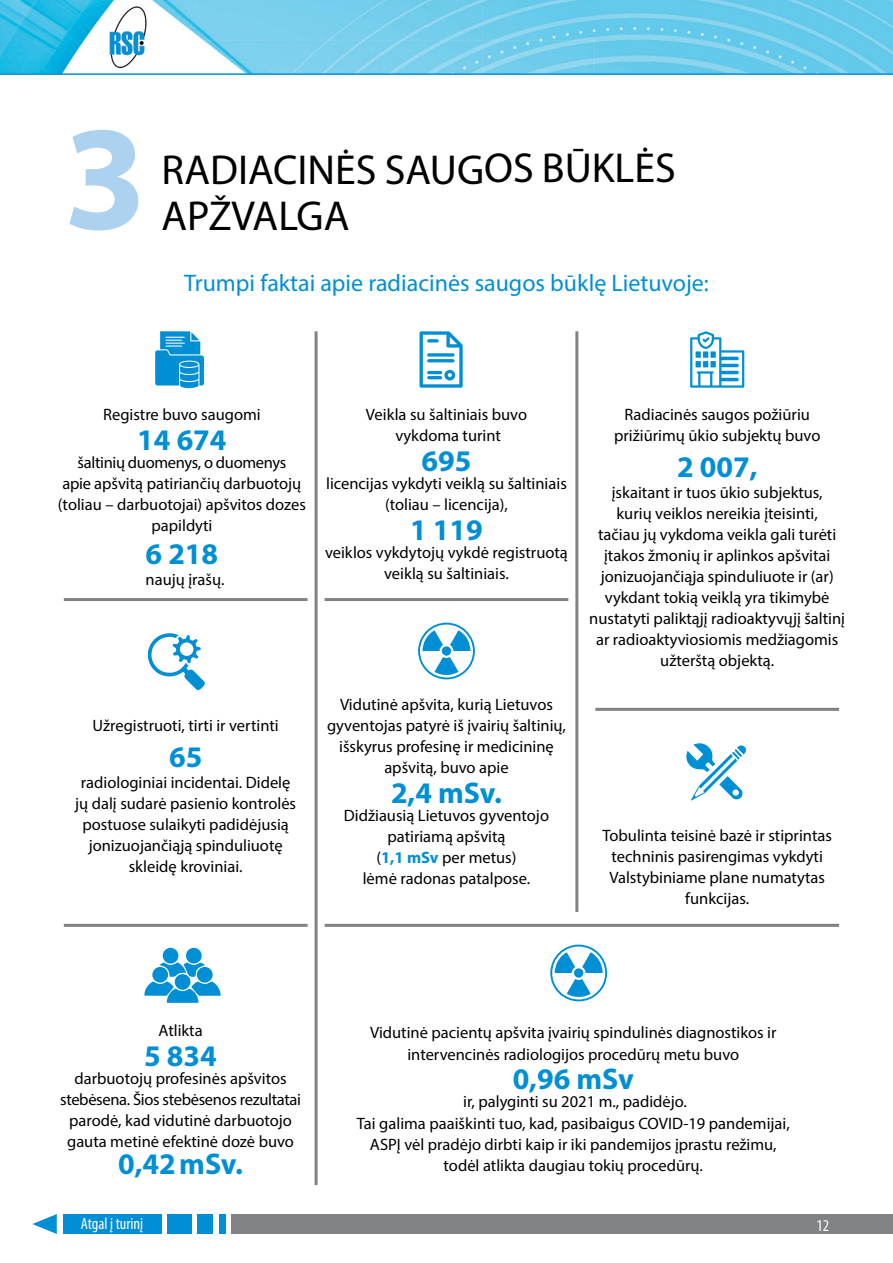
<style>
.page{position:relative;width:893px;height:1263px;background:#fff}
.page>*{position:absolute;margin:0;border:0;box-sizing:border-box;transform-origin:0 0}
.t1{font:700 150px "Myriad Pro";color:#add2ef}
.t2{font:42px/46.5px "Myriad Pro";color:#000}
.t3{font:700 30px "Myriad Pro";color:#008fd5}
.t4{font:24px "Myriad Pro";color:#008fd5}
.t5{font:16.5px/21px "Myriad Pro";color:#000;text-align:center}
.t6{font:condensed 16.5px "Myriad Pro";color:#fff}
.s1{font-weight:700;color:#008fd5}
</style>
<div class="page">
<img style="left:0;top:0;width:893px;height:73px">
<hr style="left:0;top:73px;width:893px;height:2px;background:#008fd5">
<img style="left:109px;top:3px;width:38px;height:67px">
<div style="left:63px;top:1214px;width:98px;height:20px;background:#008fd5"></div>
<svg style="left:32px;top:1214px;width:25px;height:20px"></svg>
<div style="left:167px;top:1214px;width:25px;height:20px;background:#008fd5"></div>
<div style="left:198px;top:1214px;width:15px;height:20px;background:#008fd5"></div>
<div style="left:219px;top:1214px;width:7px;height:20px;background:#008fd5"></div>
<div style="left:232px;top:1214px;width:661px;height:20px;background:#808285"></div>
<svg style="left:155px;top:331px;width:49px;height:57px"></svg>
<svg style="left:147px;top:633px;width:58px;height:57px"></svg>
<svg style="left:419px;top:331px;width:44px;height:57px"></svg>
<svg style="left:418px;top:622px;width:57px;height:57px"></svg>
<div style="left:442px;top:646px;width:9px;height:10px;background:#008fd5;border-radius:50%"></div>
<svg style="left:550px;top:944px;width:57px;height:57px"></svg>
<div style="left:574px;top:968px;width:9px;height:10px;background:#008fd5;border-radius:50%"></div>
<div style="left:186px;top:948px;width:16px;height:15px;background:#008fd5;border-radius:50%"></div>
<div style="left:163px;top:948px;width:15px;height:15px;background:#008fd5;border-radius:50%"></div>
<svg style="left:144px;top:962px;width:77px;height:41px"></svg>
<svg style="left:686px;top:743px;width:60px;height:57px"></svg>
<svg style="left:690px;top:331px;width:54px;height:57px"></svg>
<hr style="left:315px;top:331px;width:3px;height:854px;background:#808285">
<hr style="left:575px;top:331px;width:3px;height:581px;background:#808285">
<hr style="left:64px;top:598px;width:244px;height:3px;background:#808285">
<hr style="left:325px;top:598px;width:243px;height:3px;background:#808285">
<hr style="left:64px;top:924px;width:244px;height:3px;background:#808285">
<hr style="left:595px;top:708px;width:244px;height:3px;background:#808285">
<hr style="left:325px;top:924px;width:514px;height:3px;background:#808285">
<h1 class="t1" style="left:64px;top:80px;width:85px">3</h1>
<h2 class="t2" style="left:162px;top:146px;width:516px">RADIACINĖS SAUGOS BŪKLĖS<br>APŽVALGA</h2>
<h3 class="t4" style="left:184px;top:268px;width:526px">Trumpi faktai apie radiacinės saugos būklę Lietuvoje:</h3>
<p class="t5" style="left:103px;top:403px;width:159px">Registre buvo saugomi</p>
<h3 class="t3" style="left:137px;top:420px;width:91px">14 674</h3>
<p class="t5" style="left:58px;top:451px;width:249px">šaltinių duomenys, o duomenys<br>apie apšvitą patiriančių darbuotojų (toliau – darbuotojai) apšvitos dozes papildyti</p>
<h3 class="t3" style="left:146px;top:534px;width:74px">6 218</h3>
<p class="t5" style="left:146px;top:568px;width:80px">naujų įrašų.</p>
<p class="t5" style="left:366px;top:403px;width:163px">Veikla su šaltiniais buvo vykdoma turint</p>
<h3 class="t3" style="left:421px;top:441px;width:51px">695</h3>
<p class="t5" style="left:326px;top:472px;width:242px">licencijas vykdyti veiklą su šaltiniais (toliau – licencija),</p>
<h3 class="t3" style="left:410px;top:510px;width:74px">1 119</h3>
<p class="t5" style="left:325px;top:541px;width:244px">veiklos vykdytojų vykdė registruotą veiklą su šaltiniais.</p>
<p class="t5" style="left:93px;top:714px;width:188px">Užregistruoti, tirti ir vertinti</p>
<h3 class="t3" style="left:169px;top:737px;width:35px">65</h3>
<p class="t5" style="left:75px;top:771px;width:222px">radiologiniai incidentai. Didelę jų dalį sudarė pasienio kontrolės postuose sulaikyti padidėjusią jonizuojančiąją spinduliuotę skleidę kroviniai.</p>
<p class="t5" style="left:327px;top:694px;width:240px">Vidutinė apšvita, kurią Lietuvos gyventojas patyrė iš įvairių šaltinių, išskyrus profesinę ir medicininę apšvitą, buvo apie</p>
<h3 class="t3" style="left:391px;top:774px;width:112px">2,4 mSv.</h3>
<p class="t5" style="left:344px;top:805px;width:207px">Didžiausią Lietuvos gyventojo patiriamą apšvitą<br>(<span class="s1">1,1 mSv</span> per metus)<br>lėmė radonas patalpose.</p>
<p class="t5" style="left:614px;top:403px;width:208px">Radiacinės saugos požiūriu prižiūrimų ūkio subjektų buvo</p>
<h3 class="t3" style="left:677px;top:447px;width:82px">2 007,</h3>
<p class="t5" style="left:589px;top:481px;width:257px">įskaitant ir tuos ūkio subjektus,<br>kurių veiklos nereikia įteisinti,<br>tačiau jų vykdoma veikla gali turėti įtakos žmonių ir aplinkos apšvitai jonizuojančiąja spinduliuote ir (ar) vykdant tokią veiklą yra tikimybė nustatyti paliktąjį radioaktyvųjį šaltinį ar radioaktyviosiomis medžiagomis užterštą objektą.</p>
<p class="t5" style="left:602px;top:825px;width:231px">Tobulinta teisinė bazė ir stiprintas techninis pasirengimas vykdyti<br>Valstybiniame plane numatytas funkcijas.</p>
<p class="t5" style="left:158px;top:1019px;width:46px">Atlikta</p>
<h3 class="t3" style="left:144px;top:1036px;width:74px">5 834</h3>
<p class="t5" style="left:60px;top:1067px;width:242px">darbuotojų profesinės apšvitos stebėsena. Šios stebėsenos rezultatai parodė, kad vidutinė darbuotojo gauta metinė efektinė dozė buvo</p>
<h3 class="t3" style="left:118px;top:1144px;width:127px">0,42mSv.</h3>
<p class="t5" style="left:370px;top:1022px;width:408px">Vidutinė pacientų apšvita įvairių spindulinės diagnostikos ir intervencinės radiologijos procedūrų metu buvo</p>
<h3 class="t3" style="left:513px;top:1060px;width:123px">0,96 mSv</h3>
<p class="t5" style="left:357px;top:1091px;width:434px">ir, palyginti su 2021 m., padidėjo.<br>Tai galima paaiškinti tuo, kad, pasibaigus COVID-19 pandemijai, ASPĮ vėl pradėjo dirbti kaip ir iki pandemijos įprastu režimu, todėl atlikta daugiau tokių procedūrų.</p>
<p class="t6" style="left:81px;top:1213px;width:64px">Atgal į turinį</p>
<p class="t6" style="left:816px;top:1215px;width:14px">12</p>
</div>
